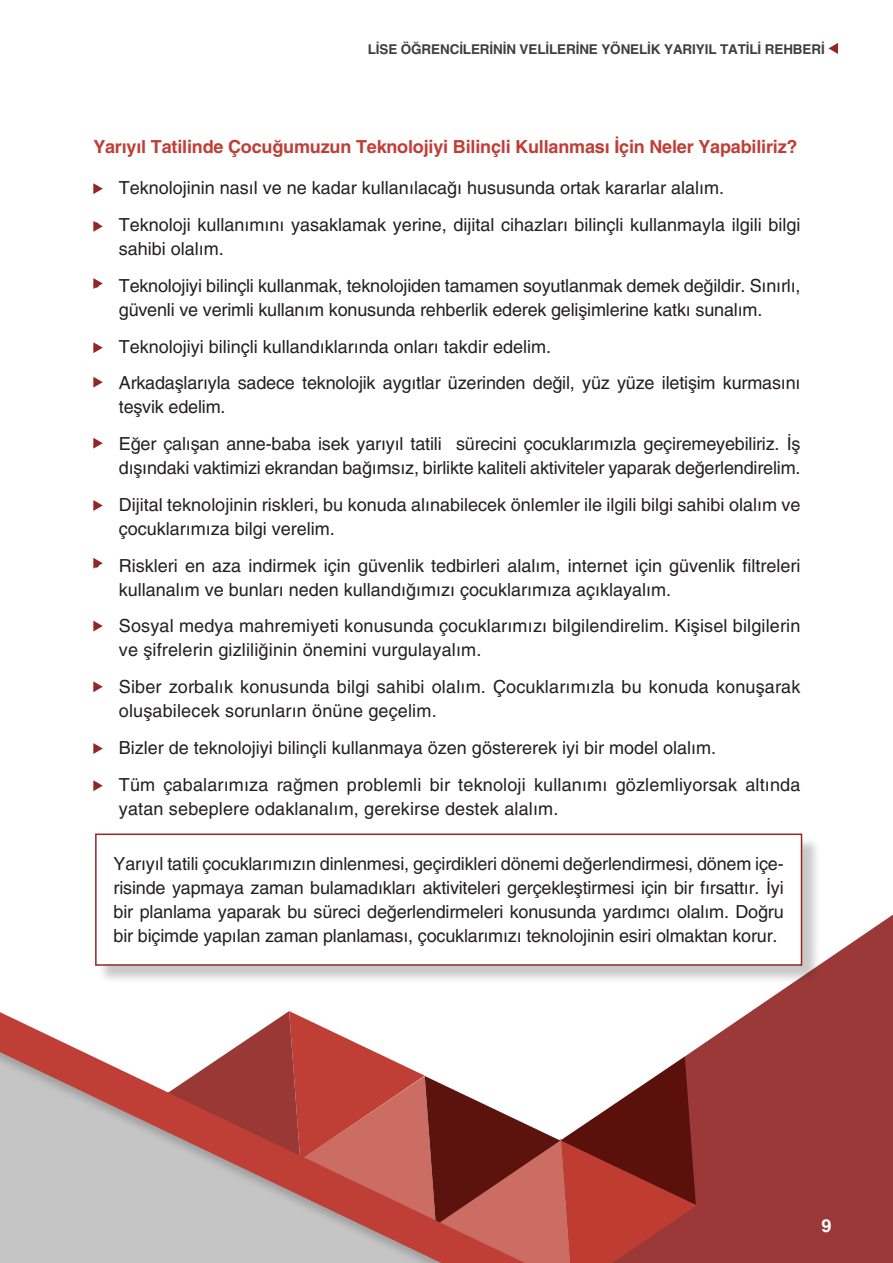
<style>
.page{position:relative;width:893px;height:1263px;background:#fff}
.page>*{position:absolute;margin:0;border:0;box-sizing:border-box;transform-origin:0 0}
.t1{font:18px/24px "Helveticasinav";color:#231f20}
.t2{font:700 18px "Helveticasinav";letter-spacing:-.01em;color:#bf3e36}
.t3{font:18px "Phosphate Inline";color:#fff}
.t4{font:700 13.5px "Helveticasinav";letter-spacing:-.01em;color:#403e40}
.s1{font-family:"Helveticasinav";font-weight:700}
</style>
<div class="page">
<svg style="left:697px;top:914px;width:196px;height:349px;fill:#9b3938"></svg>
<svg style="left:665px;top:1048px;width:32px;height:215px"></svg>
<svg style="left:829px;top:43px;width:9px;height:11px"></svg>
<svg style="left:0;top:620px;width:665px;height:643px"></svg>
<svg style="left:93px;top:342px;width:10px;height:11px"></svg>
<svg style="left:93px;top:377px;width:10px;height:11px"></svg>
<svg style="left:93px;top:438px;width:10px;height:11px"></svg>
<svg style="left:93px;top:681px;width:10px;height:11px"></svg>
<svg style="left:93px;top:500px;width:10px;height:11px"></svg>
<svg style="left:93px;top:558px;width:10px;height:11px"></svg>
<svg style="left:93px;top:621px;width:10px;height:10px"></svg>
<svg style="left:93px;top:183px;width:10px;height:11px"></svg>
<svg style="left:93px;top:221px;width:10px;height:11px"></svg>
<svg style="left:93px;top:743px;width:10px;height:11px"></svg>
<svg style="left:93px;top:780px;width:10px;height:11px"></svg>
<svg style="left:93px;top:278px;width:10px;height:11px"></svg>
<div style="left:98px;top:836px;width:723px;height:148px;background:#231f20;opacity:.24"></div>
<div style="left:96px;top:834px;width:705px;height:131px;background:#fff"></div>
<div style="left:95px;top:833px;width:707px;height:133px;border:2px solid #922824"></div>
<p class="t4" style="left:368px;top:36px;width:458px">LİSE ÖĞRENCİLERİNİN VELİLERİNE YÖNELİK YARIYIL TATİLİ REHBERİ</p>
<p class="t2" style="left:93px;top:130px;width:706px">Yarıyıl Tatilinde Çocuğumuzun Teknolojiyi Bilinçli Kullanması İçin Neler Yapabiliriz?</p>
<p class="t1" style="left:93px;top:176px;width:632px">• Teknolojinin nasıl ve ne kadar kullanılacağı hususunda ortak kararlar alalım.</p>
<p class="t1" style="left:119px;top:213px;width:683px;text-indent:-26px">• Teknoloji kullanımını yasaklamak yerine, dijital cihazları bilinçli kullanmayla ilgili bilgi sahibi olalım.</p>
<p class="t1" style="left:119px;top:274px;width:683px;text-indent:-26px">• Teknolojiyi bilinçli kullanmak, teknolojiden tamamen soyutlanmak demek değildir. Sınırlı, güvenli ve verimli kullanım konusunda rehberlik ederek gelişimlerine katkı sunalım.</p>
<p class="t1" style="left:93px;top:334px;width:459px">• Teknolojiyi bilinçli kullandıklarında onları takdir edelim.</p>
<p class="t1" style="left:119px;top:371px;width:683px;text-indent:-26px">• Arkadaşlarıyla sadece teknolojik aygıtlar üzerinden değil, yüz yüze iletişim kurmasını teşvik edelim.</p>
<p class="t1" style="left:93px;top:432px;width:709px;text-align:right">• Eğer çalışan anne-baba isek yarıyıl tatili sürecini çocuklarımızla geçiremeyebiliriz. İş dışındaki vaktimizi ekrandan bağımsız, birlikte kaliteli aktiviteler yaparak değerlendirelim.</p>
<p class="t1" style="left:119px;top:493px;width:683px;text-indent:-26px">• Dijital teknolojinin riskleri, bu konuda alınabilecek önlemler ile ilgili bilgi sahibi olalım ve çocuklarımıza bilgi verelim.</p>
<p class="t1" style="left:119px;top:553px;width:683px;text-indent:-26px">• Riskleri en aza indirmek için güvenlik tedbirleri alalım, internet için güvenlik filtreleri kullanalım ve bunları neden kullandığımızı çocuklarımıza açıklayalım.</p>
<p class="t1" style="left:119px;top:614px;width:683px;text-indent:-26px">• Sosyal medya mahremiyeti konusunda çocuklarımızı bilgilendirelim. Kişisel bilgilerin ve şifrelerin gizliliğinin önemini vurgulayalım.</p>
<p class="t1" style="left:119px;top:675px;width:683px;text-indent:-26px">• Siber zorbalık konusunda bilgi sahibi olalım. Çocuklarımızla bu konuda konuşarak oluşabilecek sorunların önüne geçelim.</p>
<p class="t1" style="left:93px;top:736px;width:624px">• Bizler de teknolojiyi bilinçli kullanmaya özen göstererek iyi bir model olalım.</p>
<p class="t1" style="left:119px;top:772px;width:683px;text-indent:-26px">• Tüm çabalarımıza rağmen problemli bir teknoloji kullanımı gözlemliyorsak altında yatan sebeplere odaklanalım, gerekirse destek alalım.</p>
<p class="t1" style="left:114px;top:848px;width:672px;text-align:justify">Yarıyıl tatili çocuklarımızın dinlenmesi, geçirdikleri dönemi değerlendirmesi, dönem içe&shy;risinde yapmaya zaman bulamadıkları aktiviteleri gerçekleştirmesi için bir fırsattır. İyi bir planlama yaparak bu süreci değerlendirmeleri konusunda yardımcı olalım. Doğru bir biçimde yapılan zaman planlaması, çocuklarımızı teknolojinin esiri olmaktan korur.</p>
<p class="t3" style="left:816px;top:1218px;width:17px">9<span class="s1">9</span></p>
</div>
